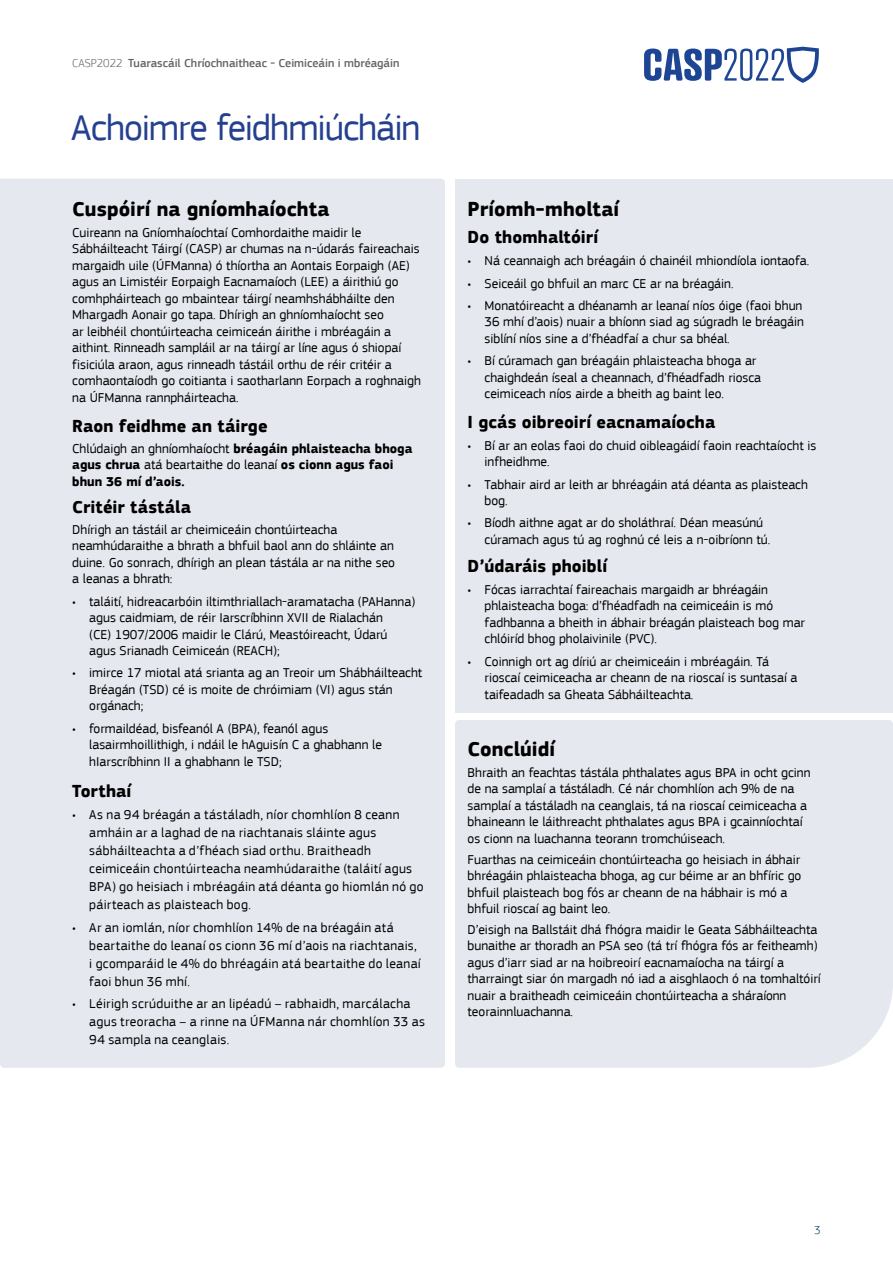
<style>
.page{position:relative;width:893px;height:1263px;background:#fff}
.page>*{position:absolute;margin:0;border:0;box-sizing:border-box;transform-origin:0 0}
.t1{font:37.5px "EC Square Sans Pro";letter-spacing:-.03em;color:#25408f}
.t2{font:700 21px "EC Square Sans Pro";letter-spacing:.005em;color:#000}
.t3{font:700 18px "EC Square Sans Pro";letter-spacing:.005em;color:#000}
.t4{font:13.5px/16.5px "EC Square Sans Pro";color:#000}
.t5{font:13.5px/18px "EC Square Sans Pro";letter-spacing:.025em;color:#000}
.t6{font:700 13.5px/16.5px "EC Square Sans Pro";color:#000}
.t7{font:500 12px "EC Square Sans Pro";color:#636466}
.t8{font:300 12px "EC Square Sans Pro";color:#02405d}
.s1{font-weight:300}
.s2{font-weight:400}
</style>
<div class="page">
<svg style="left:644px;top:47px;width:175px;height:36px"></svg>
<div style="left:0;top:179px;width:445px;height:889px;background:#e6e8ef"></div>
<div style="left:455px;top:179px;width:438px;height:533px;background:#e6e8ef"></div>
<div style="left:455px;top:720px;width:438px;height:348px;background:#e6e8ef"></div>
<p class="t7" style="left:72px;top:56px;width:329px"><span class="s1">CASP2022</span> Tuarascáil Chríochnaitheac - Ceimiceáin i mbréagáin</p>
<h1 class="t1" style="left:71px;top:105px;width:351px">Achoimre feidhmiúcháin</h1>
<h2 class="t2" style="left:72px;top:196px;width:259px">Cuspóirí na gníomhaíochta</h2>
<p class="t4" style="left:72px;top:224px;width:350px">Cuireann na Gníomhaíochtaí Comhordaithe maidir le Sábháilteacht Táirgí (CASP) ar chumas na n-údarás faireachais margaidh uile (ÚFManna) ó thíortha an Aontais Eorpaigh (AE) agus an Limistéir Eorpaigh Eacnamaíoch (LEE) a áirithiú go comhpháirteach go mbaintear táirgí neamhshábháilte den Mhargadh Aonair go tapa. Dhírigh an ghníomhaíocht seo<br>ar leibhéil chontúirteacha ceimiceán áirithe i mbréagáin a aithint. Rinneadh sampláil ar na táirgí ar líne agus ó shiopaí fisiciúla araon, agus rinneadh tástáil orthu de réir critéir a comhaontaíodh go coitianta i saotharlann Eorpach a roghnaigh na ÚFManna rannpháirteacha.</p>
<h3 class="t3" style="left:72px;top:415px;width:197px">Raon feidhme an táirge</h3>
<p class="t6" style="left:72px;top:441px;width:342px"><span class="s2">Chlúdaigh an ghníomhaíocht</span> bréagáin phlaisteacha bhoga agus chrua <span class="s2">atá beartaithe do leanaí</span> os cionn agus faoi bhun 36 mí d’aois.</p>
<h3 class="t3" style="left:72px;top:496px;width:120px">Critéir tástála</h3>
<p class="t4" style="left:72px;top:521px;width:324px">Dhírigh an tástáil ar cheimiceáin chontúirteacha neamhúdaraithe a bhrath a bhfuil baol ann do shláinte an duine. Go sonrach, dhírigh an plean tástála ar na nithe seo a leanas a bhrath:</p>
<p class="t4" style="left:89px;top:593px;width:327px;text-indent:-17px">• taláití, hidreacarbóin iltimthriallach-aramatacha (PAHanna) agus caidmiam, de réir Iarscríbhinn XVII de Rialachán<br>(CE) 1907/2006 maidir le Clárú, Meastóireacht, Údarú agus Srianadh Ceimiceán (REACH);</p>
<p class="t4" style="left:89px;top:665px;width:334px;text-indent:-17px">• imirce 17 miotal atá srianta ag an Treoir um Shábháilteacht<br>Bréagán (TSD) cé is moite de chróimiam (VI) agus stán orgánach;</p>
<p class="t4" style="left:89px;top:720px;width:294px;text-indent:-17px">• formaildéad, bisfeanól A (BPA), feanól agus lasairmhoillithigh, i ndáil le hAguisín C a ghabhann le hIarscríbhinn II a ghabhann le TSD;</p>
<h3 class="t3" style="left:72px;top:780px;width:61px">Torthaí</h3>
<p class="t5" style="left:89px;top:806px;width:336px;text-indent:-17px">• As na 94 bréagán a tástáladh, níor chomhlíon 8 ceann amháin ar a laghad de na riachtanais sláinte agus sábháilteachta a d’fhéach siad orthu. Braitheadh ceimiceáin chontúirteacha neamhúdaraithe (taláití agus BPA) go heisiach i mbréagáin atá déanta go hiomlán nó go páirteach as plaisteach bog.</p>
<p class="t5" style="left:89px;top:918px;width:333px;text-indent:-17px">• Ar an iomlán, níor chomhlíon 14% de na bréagáin atá beartaithe do leanaí os cionn 36 mí d’aois na riachtanais, i gcomparáid le 4% do bhréagáin atá beartaithe do leanaí faoi bhun 36 mhí.</p>
<p class="t5" style="left:89px;top:995px;width:337px;text-indent:-17px">• Léirigh scrúduithe ar an lipéadú – rabhaidh, marcálacha agus treoracha – a rinne na ÚFManna nár chomhlíon 33 as<br>94 sampla na ceanglais.</p>
<h2 class="t2" style="left:468px;top:196px;width:153px">Príomh-mholtaí</h2>
<h3 class="t3" style="left:468px;top:226px;width:132px">Do thomhaltóirí</h3>
<p class="t4" style="left:468px;top:253px;width:343px">• Ná ceannaigh ach bréagáin ó chainéil mhiondíola iontaofa.</p>
<p class="t4" style="left:468px;top:275px;width:267px">• Seiceáil go bhfuil an marc CE ar na bréagáin.</p>
<p class="t4" style="left:485px;top:297px;width:321px;text-align:justify;text-indent:-17px">• Monatóireacht a dhéanamh ar leanaí níos óige (faoi bhun 36 mhí d’aois) nuair a bhíonn siad ag súgradh le bréagáin siblíní níos sine a d’fhéadfaí a chur sa bhéal.</p>
<p class="t4" style="left:485px;top:352px;width:278px;text-indent:-17px">• Bí cúramach gan bréagáin phlaisteacha bhoga ar chaighdeán íseal a cheannach, d’fhéadfadh riosca ceimiceach níos airde a bheith ag baint leo.</p>
<h3 class="t3" style="left:468px;top:411px;width:249px">I gcás oibreoirí eacnamaíocha</h3>
<p class="t4" style="left:485px;top:437px;width:333px;text-indent:-17px">• Bí ar an eolas faoi do chuid oibleagáidí faoin reachtaíocht is infheidhme.</p>
<p class="t4" style="left:485px;top:476px;width:325px;text-indent:-17px">• Tabhair aird ar leith ar bhréagáin atá déanta as plaisteach bog.</p>
<p class="t4" style="left:485px;top:515px;width:287px;text-indent:-17px">• Bíodh aithne agat ar do sholáthraí. Déan measúnú cúramach agus tú ag roghnú cé leis a n-oibríonn tú.</p>
<h3 class="t3" style="left:468px;top:555px;width:141px">D’údaráis phoiblí</h3>
<p class="t4" style="left:485px;top:581px;width:322px;text-indent:-17px">• Fócas iarrachtaí faireachais margaidh ar bhréagáin phlaisteacha boga: d’fhéadfadh na ceimiceáin is mó fadhbanna a bheith in ábhair bréagán plaisteach bog mar chlóiríd bhog pholaivinile (PVC).</p>
<p class="t4" style="left:485px;top:653px;width:314px;text-indent:-17px">• Coinnigh ort ag díriú ar cheimiceáin i mbréagáin. Tá rioscaí ceimiceacha ar cheann de na rioscaí is suntasaí a taifeadadh sa Gheata Sábháilteachta.</p>
<h2 class="t2" style="left:468px;top:736px;width:89px">Conclúidí</h2>
<p class="t4" style="left:468px;top:764px;width:344px">Bhraith an feachtas tástála phthalates agus BPA in ocht gcinn de na samplaí a tástáladh. Cé nár chomhlíon ach 9% de na samplaí a tástáladh na ceanglais, tá na rioscaí ceimiceacha a bhaineann le láithreacht phthalates agus BPA i gcainníochtaí os cionn na luachanna teorann tromchúiseach.</p>
<p class="t4" style="left:468px;top:851px;width:335px">Fuarthas na ceimiceáin chontúirteacha go heisiach in ábhair bhréagáin phlaisteacha bhoga, ag cur béime ar an bhfíric go bhfuil plaisteach bog fós ar cheann de na hábhair is mó a bhfuil rioscaí ag baint leo.</p>
<p class="t4" style="left:468px;top:921px;width:354px">D’eisigh na Ballstáit dhá fhógra maidir le Geata Sábháilteachta bunaithe ar thoradh an PSA seo (tá trí fhógra fós ar feitheamh) agus d’iarr siad ar na hoibreoirí eacnamaíocha na táirgí a tharraingt siar ón margadh nó iad a aisghlaoch ó na tomhaltóirí nuair a braitheadh ceimiceáin chontúirteacha a sháraíonn teorainnluachanna.</p>
<p class="t8" style="left:814px;top:1223px;width:8px">3</p>
</div>
